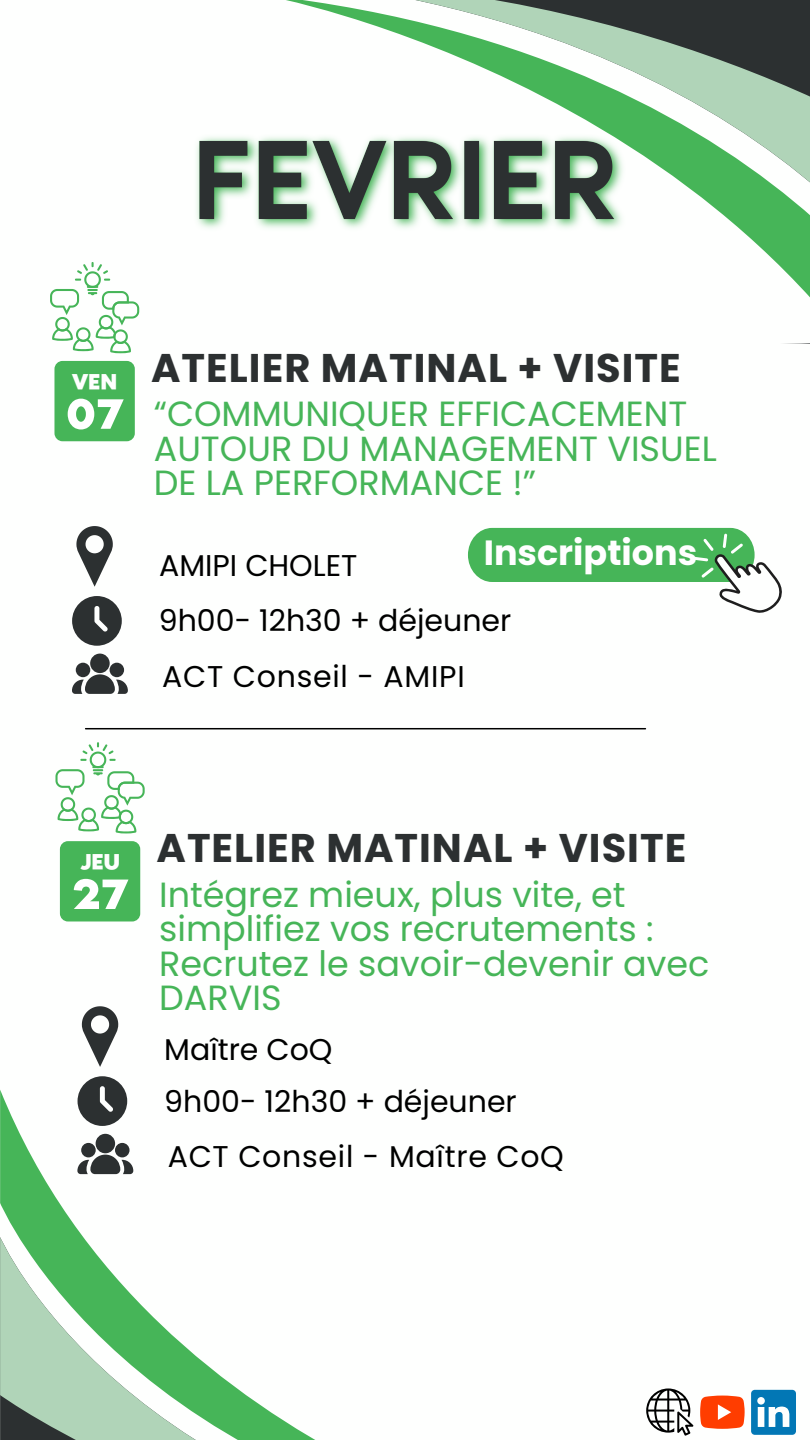
<style>
.page{position:relative;width:810px;height:1440px;background:#fff}
.page>*{position:absolute;margin:0;border:0;box-sizing:border-box;transform-origin:0 0}
.t1{font:53.4px "RTL Media Pro Medium";color:#fff}
.t2{font:700 40px "Poppins";letter-spacing:.025em;color:#2c3031}
.t3{font:35px/34.5px "Poppins";color:#46b558}
.t4{font:700 35px "Poppins";color:#fff}
.t5{font:30px "Poppins";color:#000}
.t6{font:30px "Poppins";letter-spacing:.025em;color:#000}
.t7{font:27.3px "RTL Media Pro Medium";color:#fefffe}
</style>
<div class="page">
<svg style="left:0;top:1090px;width:134px;height:147px"></svg>
<svg style="left:0;top:1237px;width:315px;height:203px"></svg>
<svg style="left:751px;top:1390px;width:45px;height:45px"></svg>
<svg style="left:700px;top:1396px;width:45px;height:33px"></svg>
<svg style="left:646px;top:1388px;width:47px;height:48px"></svg>
<svg style="left:139px;top:137px;width:124px;height:176px"></svg>
<svg style="left:263px;top:0;width:27px;height:228px"></svg>
<svg style="left:290px;top:0;width:520px;height:344px"></svg>
<div style="left:60px;top:841px;width:80px;height:80px;background:#46b558;border-radius:8px"></div>
<svg style="left:82px;top:1006px;width:36px;height:61px"></svg>
<svg style="left:78px;top:1076px;width:49px;height:50px"></svg>
<div style="left:96px;top:1134px;width:19px;height:19px;background:#2c3031;border-radius:50%"></div>
<div style="left:115px;top:1143px;width:15px;height:14px;background:#2c3031;border-radius:50%"></div>
<div style="left:81px;top:1143px;width:15px;height:14px;background:#2c3031;border-radius:50%"></div>
<svg style="left:78px;top:1155px;width:55px;height:19px"></svg>
<hr style="left:86px;top:728px;width:559px;height:1px;background:#000">
<svg style="left:55px;top:742px;width:90px;height:91px"></svg>
<div style="left:54px;top:361px;width:81px;height:80px;background:#46b558;border-radius:8px"></div>
<svg style="left:76px;top:526px;width:37px;height:61px"></svg>
<svg style="left:72px;top:596px;width:50px;height:50px"></svg>
<div style="left:90px;top:654px;width:20px;height:19px;background:#2c3031;border-radius:50%"></div>
<div style="left:110px;top:663px;width:14px;height:14px;background:#2c3031;border-radius:50%"></div>
<div style="left:76px;top:663px;width:14px;height:14px;background:#2c3031;border-radius:50%"></div>
<svg style="left:72px;top:674px;width:56px;height:20px"></svg>
<svg style="left:50px;top:262px;width:89px;height:91px"></svg>
<svg style="left:468px;top:527px;width:314px;height:203px"></svg>
<p class="t7" style="left:72px;top:370px;width:47px">VEN</p>
<p class="t1" style="left:66px;top:391px;width:59px">07</p>
<p class="t2" style="left:151px;top:340px;width:531px">ATELIER MATINAL + VISITE</p>
<p class="t3" style="left:154px;top:397px;width:565px">“COMMUNIQUER EFFICACEMENT<br>AUTOUR DU MANAGEMENT VISUEL<br>DE LA PERFORMANCE !”</p>
<p class="t5" style="left:159px;top:544px;width:200px">AMIPI CHOLET</p>
<p class="t4" style="left:484px;top:528px;width:215px">Inscriptions</p>
<p class="t5" style="left:159px;top:600px;width:354px">9h00- 12h30 + déjeuner</p>
<h6 class="t6" style="left:162px;top:655px;width:304px">ACT Conseil - AMIPI</h6>
<p class="t7" style="left:80px;top:850px;width:41px">JEU</p>
<h4 class="t1" style="left:72px;top:871px;width:58px">27</h4>
<p class="t2" style="left:157px;top:820px;width:531px">ATELIER MATINAL + VISITE</p>
<h3 class="t3" style="left:159px;top:877px;width:552px">Intégrez mieux, plus vite, et simplifiez vos recrutements :<br>Recrutez le savoir-devenir avec<br>DARVIS</h3>
<p class="t5" style="left:164px;top:1028px;width:170px">Maître CoQ</p>
<p class="t5" style="left:164px;top:1080px;width:354px">9h00- 12h30 + déjeuner</p>
<h2 class="t6" style="left:168px;top:1135px;width:398px">ACT Conseil - Maître CoQ</h2>
</div>
